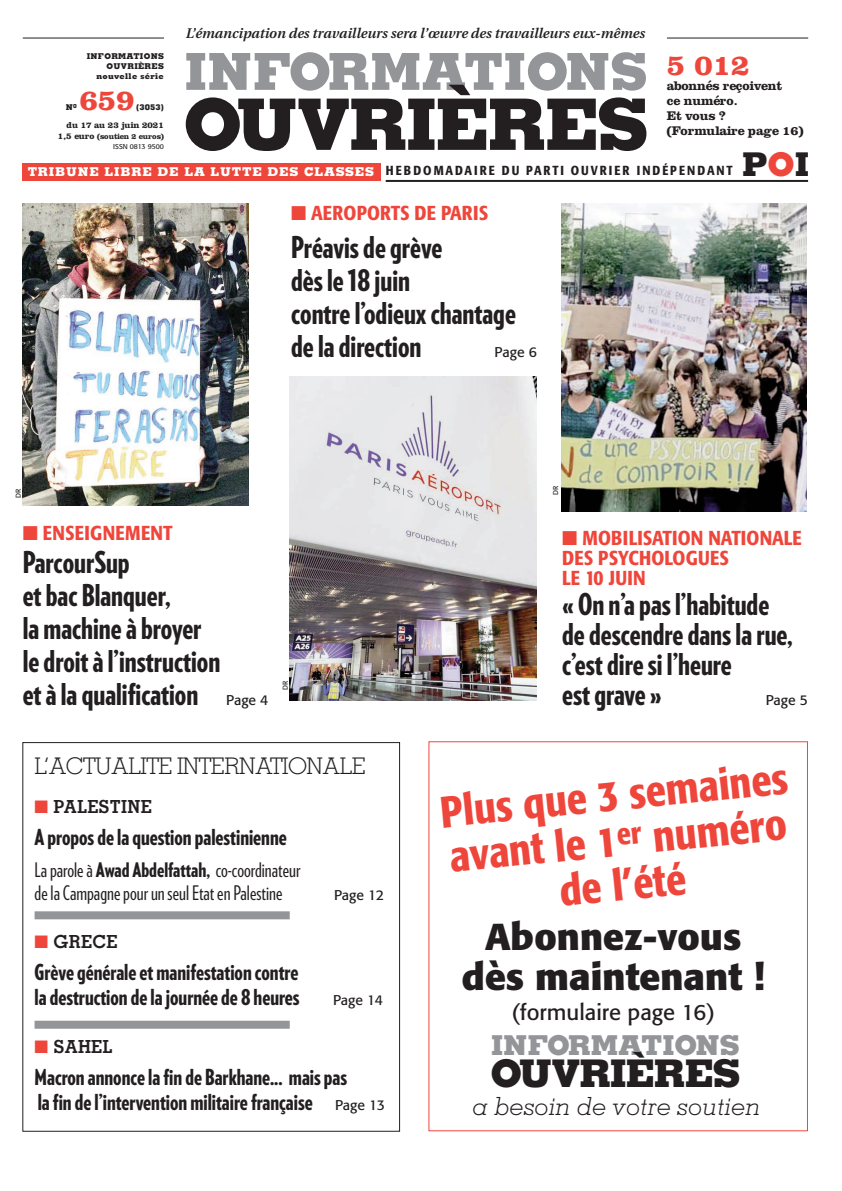
<style>
.page{position:relative;width:842px;height:1191px;background:#fff}
.page>*{position:absolute;margin:0;border:0;box-sizing:border-box;transform-origin:0 0}
.t1{font:800 71px "Memphis";letter-spacing:-.035em;color:#231f20}
.t2{font:800 51px "Memphis";color:#939598}
.t3{font:500 condensed 43.7px/45px "Formata";color:#ef463c;text-align:center}
.t4{font:800 38.1px "Memphis";letter-spacing:-.035em;color:#231f20}
.t5{font:700 37.1px/40px "Formata";color:#231f20;text-align:center}
.t6{font:800 32.7px "Memphis";color:#231f20}
.t7{font:900 30px/33px "Guggenheim Compressed";color:#231f20}
.t8{font:700 30px "Clarendon";color:#ef463c}
.t9{font:800 27.4px "Memphis";color:#939598}
.t10{font:italic 300 25px "Memphis";color:#231f20}
.t11{font:300 22.9px "Memphis";letter-spacing:-.025em;color:#231f20}
.t12{font:900 22px/25px "Guggenheim Compressed";color:#231f20}
.t13{font:22px "Formata";color:#231f20}
.t14{font:20px/23px "Guggenheim Compressed";color:#231f20}
.t15{font:500 condensed 20px/20px "Formata";letter-spacing:.01em;color:#ef463c}
.t16{font:700 18px "Memphis";letter-spacing:.015em;color:#231f20}
.t17{font:italic 600 14px "Utopia";color:#231f20}
.t18{font:14px "Formata";color:#231f20}
.t19{font:500 condensed 13px "Formata";letter-spacing:.155em;color:#231f20}
.t20{font:700 13px/15px "Clarendon";color:#231f20}
.t21{font:700 9px "Clarendon";color:#231f20}
.t22{font:800 8px/10px "Memphis";letter-spacing:.035em;color:#231f20;text-align:right}
.t23{font:700 8px "Clarendon";letter-spacing:-.03em;color:#231f20}
.t24{font:7px "Formata";color:#231f20}
.s1{font-size:9px}
.s2{font-family:"Memphis";font-weight:800;font-stretch:normal;font-size:12.2px;color:#fff}
.s3{color:#ef463c}
.s4{font-family:"Formata";font-weight:400;font-size:14px}
.s5{font-size:21px}
.s6{font-weight:900}
</style>
<div class="page">
<div style="left:23px;top:742px;width:377px;height:389px;border:1px solid #231f20"></div>
<div style="left:428px;top:741px;width:380px;height:390px;border:1px solid #ef463c"></div>
<hr style="left:23px;top:38px;width:141px;height:1px;background:#231f20">
<hr style="left:667px;top:38px;width:141px;height:1px;background:#231f20">
<div style="left:23px;top:163px;width:358px;height:18px;background:#ef463c"></div>
<hr style="left:386px;top:180px;width:422px;height:2px;background:#231f20">
<div style="left:35px;top:911px;width:255px;height:8px;background:#939598"></div>
<div style="left:35px;top:1020px;width:255px;height:8px;background:#939598"></div>
<img style="left:23px;top:203px;width:225px;height:303px">
<img style="left:290px;top:376px;width:247px;height:324px">
<img style="left:561px;top:203px;width:246px;height:308px">
<p class="t17" style="left:186px;top:28px;width:461px">L’émancipation des travailleurs sera l’œuvre des travailleurs eux-mêmes</p>
<h2 class="t2" style="left:184px;top:53px;width:464px">INFORMATIONS</h2>
<p class="t22" style="left:87px;top:52px;width:79px">INFORMATIONS<br>OUVRIÈRES nouvelle série</p>
<p class="t8" style="left:667px;top:47px;width:84px">5 012</p>
<p class="t20" style="left:667px;top:78px;width:138px">abonnés reçoivent<br>ce numéro.<br>Et vous ? (Formulaire page 16)</p>
<h1 class="t1" style="left:183px;top:99px;width:467px">OUVRIÈRES</h1>
<p class="t8" style="left:79px;top:82px;width:56px">659</p>
<p class="t22" style="left:136px;top:103px;width:29px">(3053)</p>
<p class="t21" style="left:67px;top:120px;width:99px">du 17 au 23 juin 2021</p>
<p class="t23" style="left:58px;top:131px;width:107px"><span class="s1">1,5 euro</span> (soutien 2 euros)</p>
<p class="t24" style="left:113px;top:144px;width:52px">ISSN 0813 9500</p>
<p class="t19" style="left:28px;top:166px;width:707px"><span class="s2">TRIBUNE LIBRE DE LA LUTTE DES CLASSES</span> HEBDOMADAIRE DU PARTI OUVRIER INDÉPENDANT</p>
<p class="t22" style="left:66px;top:103px;width:12px">N<sup>0</sup></p>
<p class="t6" style="left:742px;top:152px;width:69px">P<span class="s3">O</span>I</p>
<p class="t15" style="left:291px;top:205px;width:199px">■ AEROPORTS DE PARIS</p>
<p class="t7" style="left:291px;top:231px;width:226px">Préavis de grève<br>dès le 18 juin<br>contre l’odieux chantage de la direction</p>
<p class="t18" style="left:495px;top:346px;width:44px">Page 6</p>
<p class="t24" style="left:16px;top:498px;width:11px;rotate:-90deg">DR</p>
<p class="t15" style="left:23px;top:525px;width:151px">■ ENSEIGNEMENT</p>
<p class="t7" style="left:23px;top:546px;width:247px">ParcourSup<br>et bac Blanquer,<br>la machine à broyer<br>le droit à l’instruction<br>et à la qualification <span class="s4">Page 4</span></p>
<p class="t24" style="left:283px;top:690px;width:11px;rotate:-90deg">DR</p>
<p class="t24" style="left:553px;top:495px;width:11px;rotate:-90deg">DR</p>
<p class="t15" style="left:562px;top:530px;width:241px">■ MOBILISATION NATIONALE<br>DES PSYCHOLOGUES<br>LE <span class="s5">10</span> JUIN</p>
<p class="t7" style="left:562px;top:590px;width:232px;line-height:30px">« On n’a pas l’habitude de descendre dans la rue, c’est dire si l’heure<br>est grave »</p>
<p class="t18" style="left:766px;top:694px;width:44px">Page 5</p>
<p class="t11" style="left:35px;top:757px;width:333px">L’ACTUALITE INTERNATIONALE</p>
<p class="t16" style="left:35px;top:799px;width:119px"><span class="s3">■</span> PALESTINE</p>
<p class="t12" style="left:35px;top:825px;width:254px">A propos de la question palestinienne</p>
<p class="t14" style="left:35px;top:859px;width:267px">La parole à <span class="s6">Awad Abdelfattah,</span> co-coordinateur de la Campagne pour un seul Etat en Palestine</p>
<p class="t16" style="left:35px;top:934px;width:85px"><span class="s3">■</span> GRECE</p>
<p class="t12" style="left:35px;top:960px;width:267px">Grève générale et manifestation contre la destruction de la journée de 8 heures</p>
<p class="t18" style="left:334px;top:889px;width:51px">Page 12</p>
<p class="t18" style="left:333px;top:994px;width:51px">Page 14</p>
<p class="t16" style="left:35px;top:1040px;width:80px"><span class="s3">■</span> SAHEL</p>
<p class="t12" style="left:35px;top:1065px;width:352px">Macron annonce la fin de Barkhane... mais pas<br>la fin de l’intervention militaire française <span class="s4">Page 13</span></p>
<h3 class="t3" style="left:438px;top:794px;width:350px;rotate:-6deg">Plus que 3 semaines avant le 1<sup>er</sup> numéro de l’été</h3>
<p class="t5" style="left:462px;top:920px;width:304px">Abonnez-vous dès maintenant !</p>
<p class="t13" style="left:511px;top:1003px;width:205px">(formulaire page 16)</p>
<p class="t9" style="left:491px;top:1035px;width:250px">INFORMATIONS</p>
<p class="t4" style="left:490px;top:1059px;width:251px">OUVRIÈRES</p>
<p class="t10" style="left:473px;top:1097px;width:289px">a besoin de votre soutien</p>
</div>
